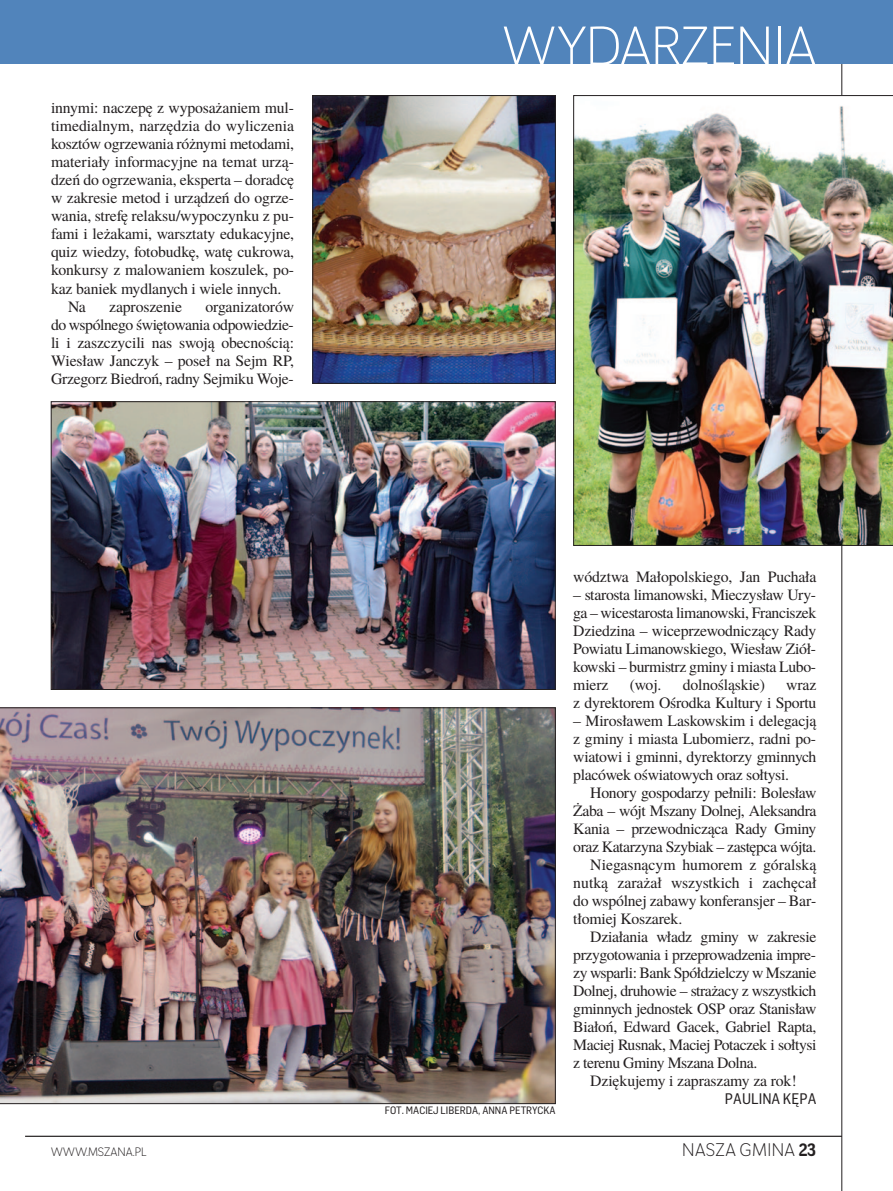
<style>
.page{position:relative;width:893px;height:1191px;background:#fff}
.page>*{position:absolute;margin:0;border:0;box-sizing:border-box;transform-origin:0 0}
.t1{font:54px "Negotiate Lt";color:#fff}
.t2{font:18px "Negotiate Lt";letter-spacing:.025em;color:#231f20}
.t3{font:15.75px/18px "Te X Gyre Termes";letter-spacing:-.02em;color:#231f20;text-align:justify}
.t4{font:15.75px "Te X Gyre Termes";color:#231f20}
.t5{font:15px "Flama Semicondensed Basic";color:#231f20}
.t6{font:12px "Negotiate Lt";color:#231f20}
.t7{font:10.5px "Flama Semicondensed Basic";color:#231f20}
.s1{font-family:"Negotiate Rg";font-weight:700}
</style>
<div class="page">
<hr style="left:25px;top:1135px;width:817px;height:1px;background:#231f20">
<hr style="left:841px;top:0;width:1px;height:1191px;background:#231f20">
<div style="left:0;top:0;width:893px;height:64px;background:#5184bb"></div>
<img style="left:53px;top:403px;width:500px;height:284px">
<div style="left:51px;top:401px;width:504px;height:288px;border:1px solid #231f20"></div>
<img style="left:315px;top:97px;width:238px;height:284px">
<div style="left:313px;top:95px;width:242px;height:288px;border:1px solid #231f20"></div>
<img style="left:0;top:707px;width:555px;height:396px">
<img style="left:573px;top:95px;width:320px;height:450px">
<p class="t3" style="left:51px;top:101px;width:244px">in ny mi: na cze pę z wy po sa ża niem mul -</p>
<p class="t4" style="left:51px;top:121px;width:245px">ti me dial nym, na rzę dzia do wy li cze nia</p>
<p class="t3" style="left:51px;top:137px;width:245px">kosz tów ogrze wa nia ró żny mi me to da mi,</p>
<p class="t4" style="left:51px;top:157px;width:244px">ma te ria ły in for ma cyj ne na te mat urzą -</p>
<p class="t3" style="left:51px;top:173px;width:245px">dzeń do ogrze wa nia, eks per ta – do rad cę</p>
<p class="t3" style="left:51px;top:191px;width:244px">w za kre sie me tod i urzą dzeń do ogrze -</p>
<p class="t3" style="left:51px;top:209px;width:244px">wa nia, stre fę re lak su/wy po czyn ku z pu -</p>
<p class="t3" style="left:51px;top:227px;width:245px">fa mi i le ża ka mi, warsz ta ty edu ka cyj ne,</p>
<p class="t3" style="left:51px;top:245px;width:245px">qu iz wie dzy, fo to bud kę, wa tę cu kro wa,</p>
<p class="t3" style="left:51px;top:263px;width:244px">kon kur sy z ma lo wa niem ko szu lek, po -</p>
<p class="t3" style="left:51px;top:281px;width:232px">kaz ba niek my dla nych i wie le in nych.</p>
<p class="t3" style="left:68px;top:299px;width:19px">Na</p>
<p class="t3" style="left:109px;top:299px;width:74px">za pro sze nie</p>
<p class="t3" style="left:51px;top:299px;width:245px;text-indent:154px">or ga ni za to rów do wspól ne go świę to wa nia od po wie dzie - li i za szczy ci li nas swo ją obec no ścią:<br>Wie sław Jan czyk – po seł na Sejm RP, Grze gorz Bie droń, rad ny Sej mi ku Wo je -</p>
<h1 class="t1" style="left:503px;top:15px;width:315px">WYDARZENIA</h1>
<p class="t7" style="left:385px;top:1106px;width:172px">FOT. MACIEJ LIBERDA, ANNA PETRYCKA</p>
<p class="t3" style="left:573px;top:569px;width:245px">wódz twa Ma ło pol skie go, Jan Pu cha ła</p>
<p class="t3" style="left:573px;top:587px;width:245px">– sta ro sta li ma now ski, Mie czy sław Ury - ga – wi ce sta ro sta li ma now ski, Fran ci szek Dzie dzi na – wi ce prze wod ni czą cy Ra dy Po wia tu Li ma now skie go, Wie sław Ziół - kow ski – bur mistrz gmi ny i mia sta Lu bo - mierz</p>
<p class="t3" style="left:630px;top:677px;width:33px">(woj.</p>
<p class="t3" style="left:683px;top:677px;width:84px">dol no ślą skie)</p>
<p class="t3" style="left:573px;top:677px;width:245px;text-align:right">wraz<br>z dy rek to rem Ośrod ka Kul tu ry i Spor tu</p>
<p class="t3" style="left:573px;top:713px;width:245px">– Mi ro sła wem La skow skim i de le ga cją z gmi ny i mia sta Lu bo mierz, rad ni po - wia to wi i gmin ni, dy rek to rzy gmin nych pla có wek oświa to wych oraz soł ty si.</p>
<p class="t3" style="left:590px;top:785px;width:228px">Ho no ry go spo da rzy peł ni li: Bo le sław</p>
<p class="t3" style="left:573px;top:803px;width:245px">Ża ba – wójt Msza ny Dol nej, Alek san dra</p>
<p class="t3" style="left:573px;top:821px;width:245px">Ka nia – prze wod ni czą ca Ra dy Gmi ny</p>
<p class="t3" style="left:573px;top:839px;width:245px">oraz Ka ta rzy na Szy biak – za stęp ca wój ta.</p>
<p class="t4" style="left:590px;top:859px;width:228px">Nie ga sną cym hu mo rem z gó ral ską</p>
<p class="t4" style="left:573px;top:877px;width:245px">nut ką za ra żał wszyst kich i za chę cał</p>
<p class="t3" style="left:573px;top:893px;width:244px">do wspól nej za ba wy kon fe ran sjer – Bar -</p>
<p class="t3" style="left:573px;top:911px;width:110px">tło miej Ko sza rek.</p>
<p class="t3" style="left:590px;top:929px;width:228px">Dzia ła nia władz gmi ny w za kre sie</p>
<p class="t3" style="left:573px;top:947px;width:244px">przy go to wa nia i prze pro wa dze nia im pre -</p>
<p class="t3" style="left:573px;top:965px;width:245px">zy wspar li: Bank Spół dziel czy w Msza nie</p>
<p class="t3" style="left:573px;top:983px;width:245px">Dol nej, dru ho wie – stra ża cy z wszyst kich</p>
<p class="t3" style="left:573px;top:1001px;width:245px">gmin nych jed no stek OSP oraz Sta ni sław</p>
<p class="t3" style="left:573px;top:1019px;width:245px">Bia łoń, Edward Ga cek, Ga briel Rap ta,</p>
<p class="t3" style="left:573px;top:1037px;width:245px">Ma ciej Ru snak, Ma ciej Po ta czek i soł ty si</p>
<p class="t3" style="left:573px;top:1055px;width:186px">z te re nu Gmi ny Msza na Dol na.</p>
<p class="t3" style="left:590px;top:1073px;width:208px">Dzię ku je my i za pra sza my za rok!</p>
<p class="t5" style="left:725px;top:1093px;width:93px">PAU LI NA KĘ PA</p>
<p class="t6" style="left:51px;top:1144px;width:97px">WWW.MSZANA.PL</p>
<p class="t2" style="left:682px;top:1138px;width:135px">NASZA GMINA <span class="s1">23</span></p>
</div>
